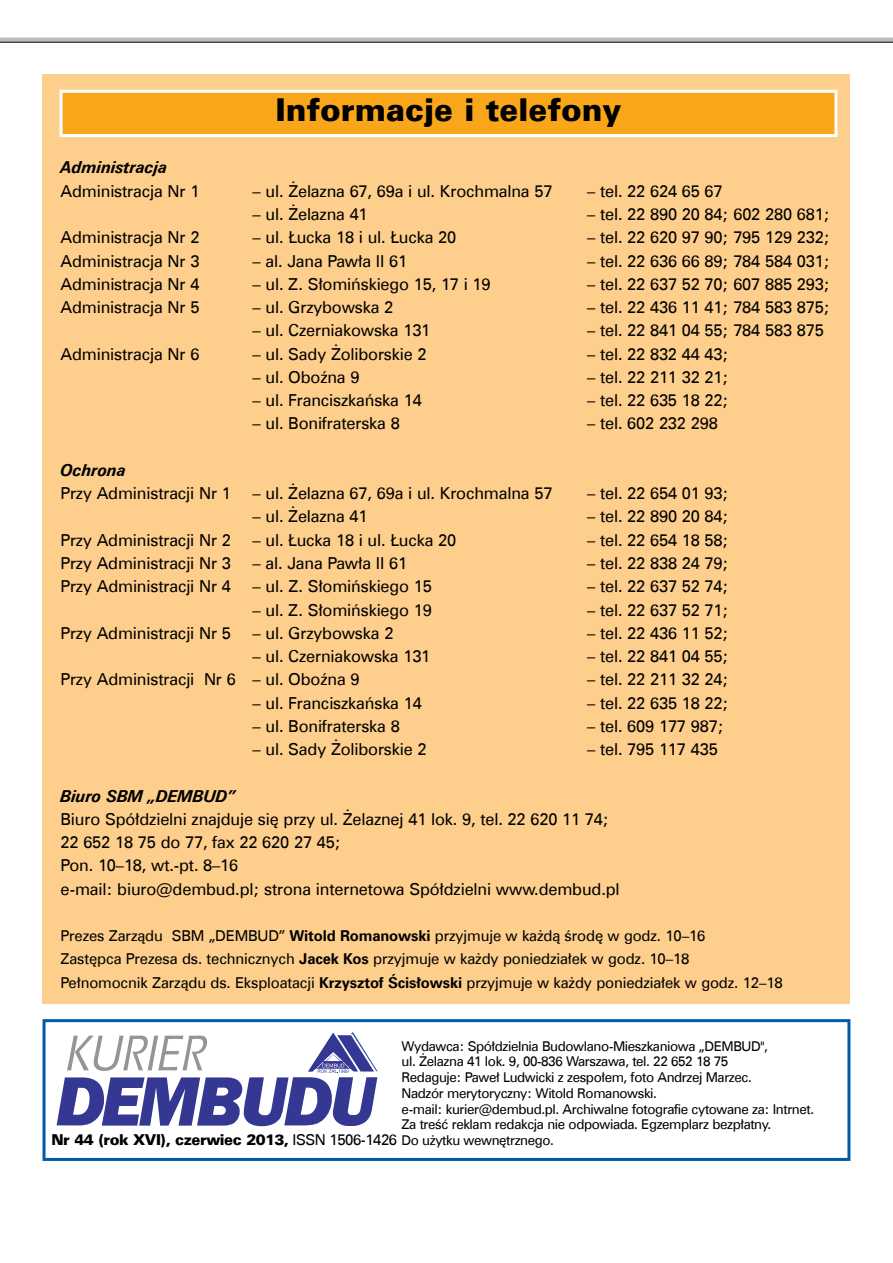
<style>
.page{position:relative;width:893px;height:1263px;background:#fff}
.page>*{position:absolute;margin:0;border:0;box-sizing:border-box;transform-origin:0 0}
.t1{font:31.5px "Zurich Blk EU";color:#000}
.t2{font:16.5px/23.2px "Zurich EU";letter-spacing:-.01em;color:#000}
.t3{font:italic 700 16.5px "Zurich EU";letter-spacing:-.01em;color:#000}
.t4{font:15px/23.2px "Zurich EU";letter-spacing:-.01em;color:#000}
.t5{font:15px "Zurich Blk EU";letter-spacing:-.03em;color:#000}
.t6{font:13.5px/15.8px "Zurich EU";letter-spacing:-.03em;color:#000}
.s1{font-weight:700}
.s2{font-family:"Zurich EU"}
</style>
<div class="page">
<svg style="left:0;top:38px;width:893px;height:4px;background:#aeafb2"></svg>
<hr style="left:0;top:42px;width:893px;height:1px;background:#000">
<div style="left:43px;top:74px;width:807px;height:929px;background:#fecf8c"></div>
<div style="left:61px;top:91px;width:775px;height:45px;background:#faa61a"></div>
<div style="left:60px;top:90px;width:777px;height:47px;border:3px solid #fff"></div>
<div style="left:43px;top:1019px;width:807px;height:142px;border:3px solid #005bab"></div>
<svg style="left:57px;top:1032px;width:321px;height:94px"></svg>
<h1 class="t1" style="left:275px;top:91px;width:348px">Informacje i telefony</h1>
<p class="t3" style="left:61px;top:157px;width:108px">Administracja</p>
<p class="t2" style="left:61px;top:179px;width:140px">Administracja Nr 1</p>
<p class="t2" style="left:253px;top:179px;width:301px">– ul. Żelazna 67, 69a i ul. Krochmalna 57</p>
<p class="t2" style="left:587px;top:179px;width:137px">– tel. 22 624 65 67</p>
<p class="t2" style="left:253px;top:202px;width:117px">– ul. Żelazna 41</p>
<p class="t2" style="left:587px;top:202px;width:244px">– tel. 22 890 20 84; 602 280 681;</p>
<p class="t2" style="left:61px;top:226px;width:140px">Administracja Nr 2</p>
<p class="t2" style="left:253px;top:226px;width:205px">– ul. Łucka 18 i ul. Łucka 20</p>
<p class="t2" style="left:587px;top:226px;width:244px">– tel. 22 620 97 90; 795 129 232;</p>
<p class="t2" style="left:61px;top:249px;width:140px">Administracja Nr 3</p>
<p class="t2" style="left:253px;top:249px;width:156px">– al. Jana Pawła II 61</p>
<p class="t2" style="left:587px;top:249px;width:244px">– tel. 22 636 66 89; 784 584 031;</p>
<p class="t2" style="left:61px;top:272px;width:140px">Administracja Nr 4</p>
<p class="t2" style="left:253px;top:272px;width:240px">– ul. Z. Słomińskiego 15, 17 i 19</p>
<p class="t2" style="left:587px;top:272px;width:244px">– tel. 22 637 52 70; 607 885 293;</p>
<p class="t2" style="left:61px;top:295px;width:140px">Administracja Nr 5</p>
<p class="t2" style="left:253px;top:295px;width:142px">– ul. Grzybowska 2</p>
<p class="t2" style="left:587px;top:295px;width:244px">– tel. 22 436 11 41; 784 583 875;</p>
<p class="t2" style="left:253px;top:319px;width:179px">– ul. Czerniakowska 131</p>
<p class="t2" style="left:587px;top:319px;width:238px">– tel. 22 841 04 55; 784 583 875</p>
<p class="t2" style="left:61px;top:342px;width:140px">Administracja Nr 6</p>
<p class="t2" style="left:253px;top:342px;width:176px">– ul. Sady Żoliborskie 2</p>
<p class="t2" style="left:587px;top:342px;width:143px">– tel. 22 832 44 43;</p>
<p class="t2" style="left:253px;top:365px;width:109px">– ul. Oboźna 9</p>
<p class="t2" style="left:587px;top:365px;width:143px">– tel. 22 211 32 21;</p>
<p class="t2" style="left:253px;top:388px;width:171px">– ul. Franciszkańska 14</p>
<p class="t2" style="left:587px;top:388px;width:143px">– tel. 22 635 18 22;</p>
<p class="t2" style="left:253px;top:412px;width:149px">– ul. Bonifraterska 8</p>
<p class="t2" style="left:587px;top:412px;width:132px">– tel. 602 232 298</p>
<p class="t3" style="left:61px;top:460px;width:67px">Ochrona</p>
<p class="t2" style="left:61px;top:482px;width:172px">Przy Administracji Nr 1</p>
<p class="t2" style="left:253px;top:482px;width:301px">– ul. Żelazna 67, 69a i ul. Krochmalna 57</p>
<p class="t2" style="left:587px;top:482px;width:143px">– tel. 22 654 01 93;</p>
<p class="t2" style="left:253px;top:505px;width:117px">– ul. Żelazna 41</p>
<p class="t2" style="left:587px;top:505px;width:143px">– tel. 22 890 20 84;</p>
<p class="t2" style="left:61px;top:528px;width:172px">Przy Administracji Nr 2</p>
<p class="t2" style="left:253px;top:528px;width:205px">– ul. Łucka 18 i ul. Łucka 20</p>
<p class="t2" style="left:587px;top:528px;width:143px">– tel. 22 654 18 58;</p>
<p class="t2" style="left:61px;top:551px;width:172px">Przy Administracji Nr 3</p>
<p class="t2" style="left:253px;top:551px;width:156px">– al. Jana Pawła II 61</p>
<p class="t2" style="left:587px;top:551px;width:143px">– tel. 22 838 24 79;</p>
<p class="t2" style="left:61px;top:575px;width:172px">Przy Administracji Nr 4</p>
<p class="t2" style="left:253px;top:575px;width:181px">– ul. Z. Słomińskiego 15</p>
<p class="t2" style="left:587px;top:575px;width:143px">– tel. 22 637 52 74;</p>
<p class="t2" style="left:253px;top:598px;width:181px">– ul. Z. Słomińskiego 19</p>
<p class="t2" style="left:587px;top:598px;width:143px">– tel. 22 637 52 71;</p>
<p class="t2" style="left:61px;top:621px;width:172px">Przy Administracji Nr 5</p>
<p class="t2" style="left:253px;top:621px;width:142px">– ul. Grzybowska 2</p>
<p class="t2" style="left:587px;top:621px;width:143px">– tel. 22 436 11 52;</p>
<p class="t2" style="left:253px;top:644px;width:179px">– ul. Czerniakowska 131</p>
<p class="t2" style="left:587px;top:644px;width:143px">– tel. 22 841 04 55;</p>
<p class="t2" style="left:61px;top:668px;width:301px">Przy Administracji Nr 6 – ul. Oboźna 9</p>
<p class="t2" style="left:587px;top:668px;width:143px">– tel. 22 211 32 24;</p>
<p class="t2" style="left:253px;top:691px;width:171px">– ul. Franciszkańska 14</p>
<p class="t2" style="left:587px;top:691px;width:143px">– tel. 22 635 18 22;</p>
<p class="t2" style="left:253px;top:714px;width:149px">– ul. Bonifraterska 8</p>
<p class="t2" style="left:587px;top:714px;width:138px">– tel. 609 177 987;</p>
<p class="t2" style="left:253px;top:737px;width:176px">– ul. Sady Żoliborskie 2</p>
<p class="t2" style="left:587px;top:737px;width:132px">– tel. 795 117 435</p>
<p class="t3" style="left:61px;top:785px;width:176px">Biuro SBM „DEMBUD”</p>
<p class="t2" style="left:61px;top:807px;width:561px">Biuro Spółdzielni znajduje się przy ul. Żelaznej 41 lok. 9, tel. 22 620 11 74; 22 652 18 75 do 77, fax 22 620 27 45;<br>Pon. 10–18, wt.-pt. 8–16<br>e-mail: biuro@dembud.pl; strona internetowa Spółdzielni www.dembud.pl</p>
<p class="t4" style="left:61px;top:924px;width:724px">Prezes Zarządu SBM „DEMBUD” <span class="s1">Witold Romanowski</span> przyjmuje w każdą środę w godz. 10–16<br>Zastępca Prezesa ds. technicznych <span class="s1">Jacek Kos</span> przyjmuje w każdy poniedziałek w godz. 10–18<br>Pełnomocnik Zarządu ds. Eksploatacji <span class="s1">Krzysztof Ścisłowski</span> przyjmuje w każdy poniedziałek w godz. 12–18</p>
<p class="t6" style="left:402px;top:1038px;width:414px">Wydawca: Spółdzielnia Budowlano-Mieszkaniowa „DEMBUD",<br>ul. Żelazna 41 lok. 9, 00-836 Warszawa, tel. 22 652 18 75<br>Redaguje: Paweł Ludwicki z zespołem, foto Andrzej Marzec.<br>Nadzór merytoryczny: Witold Romanowski.<br>e-mail: kurier@dembud.pl. Archiwalne fotografie cytowane za: Intrnet.<br>Za treść reklam redakcja nie odpowiada. Egzemplarz bezpłatny.<br>Do użytku wewnętrznego.</p>
<p class="t5" style="left:52px;top:1131px;width:347px">Nr 44 (rok XVI), czerwiec 2013, <span class="s2">ISSN 1506-1426</span></p>
</div>
